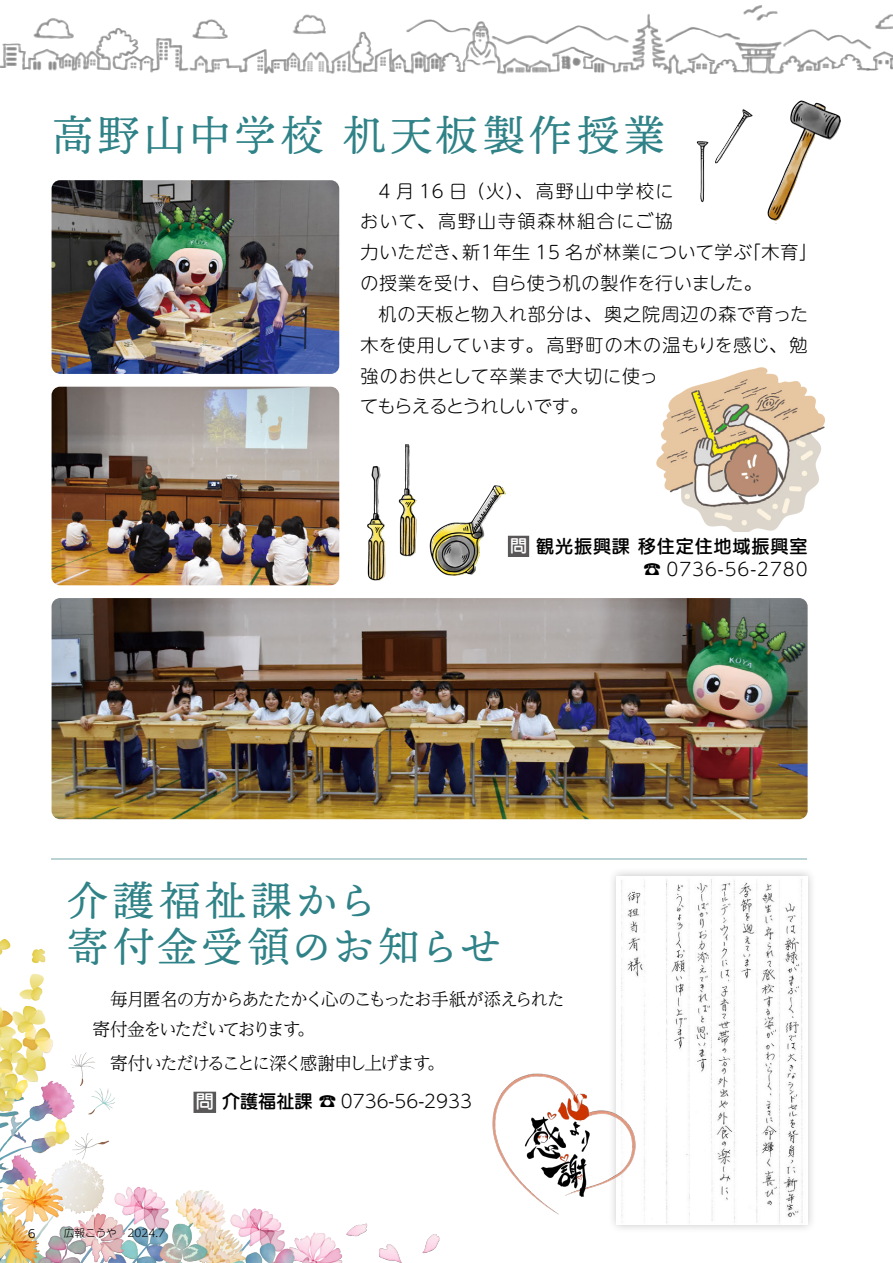
<style>
.page{position:relative;width:893px;height:1263px;background:#fff}
.page>*{position:absolute;margin:0;border:0;box-sizing:border-box;transform-origin:0 0}
.t1{font:42.45px "Ten Mincho";letter-spacing:.09em;color:#2f8287}
.t2{font:41.4px/45.6px "Ten Mincho";letter-spacing:.085em;color:#2f8287}
.t3{font:300 18px/30.9px "UD Shin M Go Pr 6 N";letter-spacing:.04em;color:#000}
.t4{font:300 18px/29.7px "UD Reimin Pr 6 N";letter-spacing:-.09em;color:#000}
.t5{font:300 18px "UD Shin M Go Pr 6 N";color:#000}
.t6{font:18px "UD Marugo Large Pr 6 N DB";letter-spacing:.05em;color:#000}
.t7{font:12.75px "Ariana Pro";color:#000}
.t8{font:300 10.65px "UD Shin M Go Pr 6 N";color:#000}
.s1{font-size:16.95px;color:#fff}
.s2{font-family:"UD Marugo Large Pr 6 N DB";font-weight:400;color:#fff}
.s3{font-family:"UD Marugo Large Pr 6 N DB";font-weight:400}
</style>
<div class="page">
<img style="left:881px;top:14px;width:12px;height:56px">
<img style="left:0;top:14px;width:397px;height:60px">
<img style="left:397px;top:5px;width:484px;height:69px">
<img style="left:52px;top:180px;width:287px;height:194px">
<img style="left:52px;top:598px;width:756px;height:221px">
<img style="left:52px;top:387px;width:287px;height:198px">
<img style="left:673px;top:49px;width:168px;height:172px">
<img style="left:367px;top:444px;width:163px;height:137px">
<img style="left:656px;top:367px;width:169px;height:164px">
<hr style="left:51px;top:858px;width:756px;height:1px;background:#7fadb0">
<img style="left:0;top:939px;width:439px;height:324px">
<div style="left:193px;top:1092px;width:23px;height:21px;background:#595757"></div>
<div style="left:608px;top:867px;width:209px;height:367px;background:#000;opacity:.23"></div>
<img style="left:617px;top:876px;width:191px;height:349px">
<img style="left:492px;top:1072px;width:154px;height:143px">
<h1 class="t1" style="left:52px;top:112px;width:616px">高野山中学校 机天板製作授業</h1>
<p class="t3" style="left:360px;top:174px;width:459px;text-indent:18px">4 月 16 日（火）、高野山中学校に<br>おいて、高野山寺領森林組合にご協<br>力いただき、新１年生 15 名が林業について学ぶ「木育」の授業を受け、自ら使う机の製作を行いました。</p>
<p class="t3" style="left:360px;top:298px;width:450px;text-indent:19px">机の天板と物入れ部分は、奥之院周辺の森で育った木を使用しています。高野町の木の温もりを感じ、勉強のお供として卒業まで大切に使っ<br>てもらえるとうれしいです。</p>
<p class="t6" style="left:510px;top:536px;width:299px"><span class="s1">問</span>観光振興課 移住定住地域振興室</p>
<p class="t3" style="left:643px;top:553px;width:166px">☎ 0736-56-2780</p>
<h2 class="t2" style="left:67px;top:879px;width:436px">介護福祉課から<br>寄付金受領のお知らせ</h2>
<p class="t4" style="left:92px;top:984px;width:474px;text-indent:18px">毎月匿名の方からあたたかく心のこもったお手紙が添えられた寄付金をいただいております。　</p>
<p class="t4" style="left:110px;top:1048px;width:336px">寄付いただけることに深く感謝申し上げます。</p>
<p class="t5" style="left:196px;top:1087px;width:278px"><span class="s2">問</span><span class="s3">介護福祉課</span> ☎ 0736-56-2933</p>
<p class="t7" style="left:28px;top:1224px;width:9px">6</p>
<p class="t8" style="left:64px;top:1224px;width:103px">広報こうや　2024.7</p>
</div>
